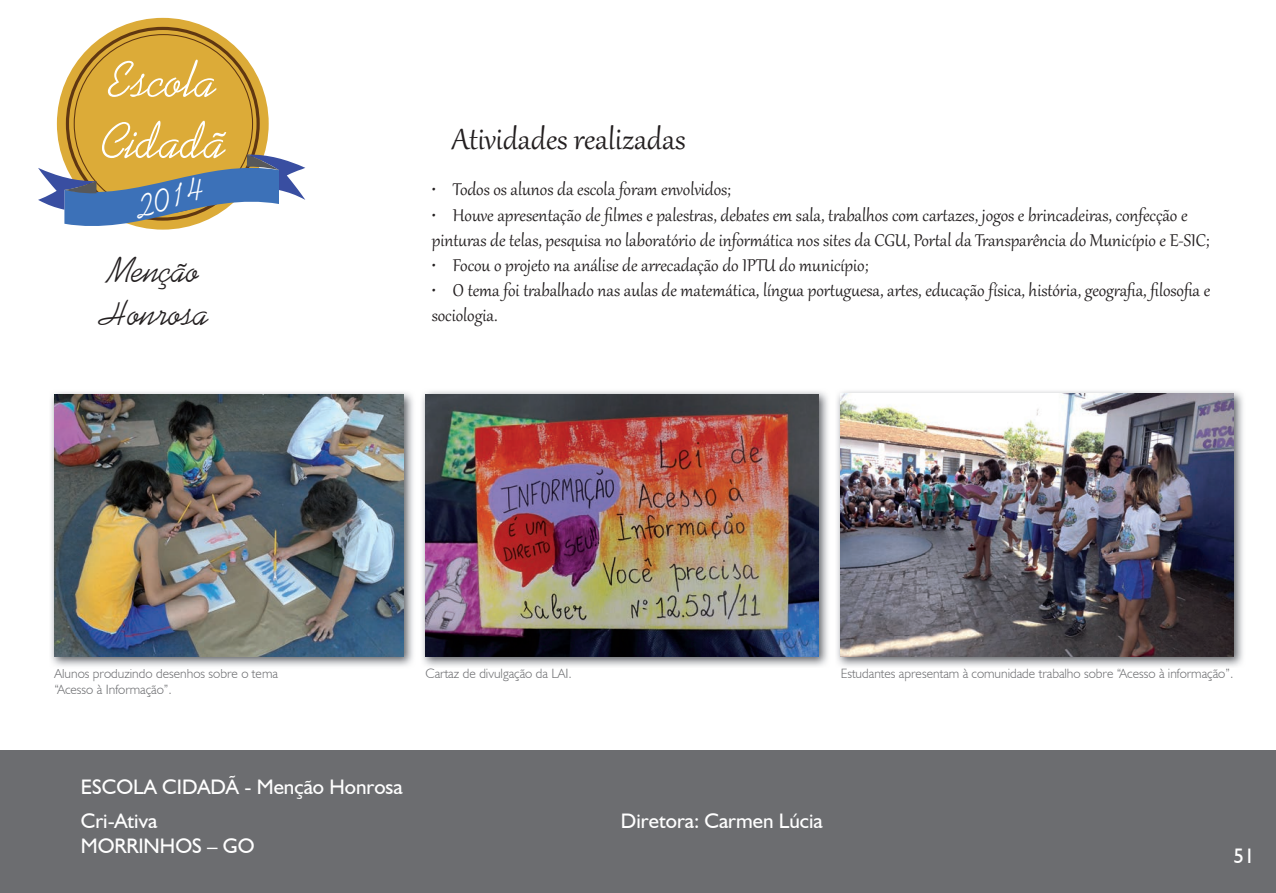
<style>
.page{position:relative;width:1276px;height:893px;background:#fff}
.page>*{position:absolute;margin:0;border:0;box-sizing:border-box;transform-origin:0 0}
.t1{font:51px/61.2px "Kaufmann BT";color:#fff}
.t2{font:36px "Gabriola";color:#231f20}
.t3{font:36px/43.2px "Kaufmann BT";color:#231f20}
.t4{font:21px/25.2px "Gabriola";color:#231f20}
.t5{font:21px/33.8px "Humanist 521 BT";color:#fff}
.t6{font:300 13.5px/16.2px "Humanist 521 BT";color:#6c6d70}
</style>
<div class="page">
<hr style="left:0;top:750px;width:1px;height:143px;background:#6c6d70">
<div style="left:1px;top:750px;width:1275px;height:143px;background:#6c6d70"></div>
<div style="left:57px;top:18px;width:212px;height:212px;background:#dcab38;border-radius:50%"></div>
<img style="left:51px;top:392px;width:362px;height:274px">
<img style="left:55px;top:395px;width:349px;height:261px">
<img style="left:422px;top:391px;width:406px;height:275px">
<img style="left:425px;top:394px;width:393px;height:262px">
<img style="left:837px;top:391px;width:406px;height:276px">
<img style="left:840px;top:394px;width:394px;height:262px">
<svg style="left:38px;top:154px;width:267px;height:76px"></svg>
<h1 class="t1" style="left:102px;top:50px;width:128px">Escola<br>Cidadã</h1>
<h2 class="t3" style="left:100px;top:249px;width:112px">Menção<br>Honrosa</h2>
<h2 class="t2" style="left:452px;top:115px;width:235px">Atividades realizadas</h2>
<p class="t4" style="left:432px;top:175px;width:301px">• Todos os alunos da escola foram envolvidos;</p>
<p class="t4" style="left:432px;top:201px;width:779px">• Houve apresentação de filmes e palestras, debates em sala, trabalhos com cartazes, jogos e brincadeiras, confecção e pinturas de telas, pesquisa no laboratório de informática nos sites da CGU, Portal da Transparência do Município e E-SIC;</p>
<p class="t4" style="left:432px;top:251px;width:438px">• Focou o projeto na análise de arrecadação do IPTU do município;</p>
<p class="t4" style="left:432px;top:276px;width:780px">• O tema foi trabalhado nas aulas de matemática, língua portuguesa, artes, educação física, história, geografia, filosofia e sociologia.</p>
<p class="t6" style="left:55px;top:665px;width:225px">Alunos produzindo desenhos sobre o tema “Acesso à Informação”.</p>
<p class="t6" style="left:425px;top:665px;width:148px">Cartaz de divulgação da LAI.</p>
<p class="t6" style="left:840px;top:665px;width:394px">Estudantes apresentam à comunidade trabalho sobre “Acesso à informação”.</p>
<p class="t5" style="left:81px;top:770px;width:323px">ESCOLA CIDADÃ - Menção Honrosa<br>Cri-Ativa</p>
<p class="t5" style="left:81px;top:829px;width:175px">MORRINHOS – GO</p>
<p class="t5" style="left:621px;top:803px;width:203px">Diretora: Carmen Lúcia</p>
<p class="t5" style="left:1233px;top:839px;width:23px">51</p>
</div>
